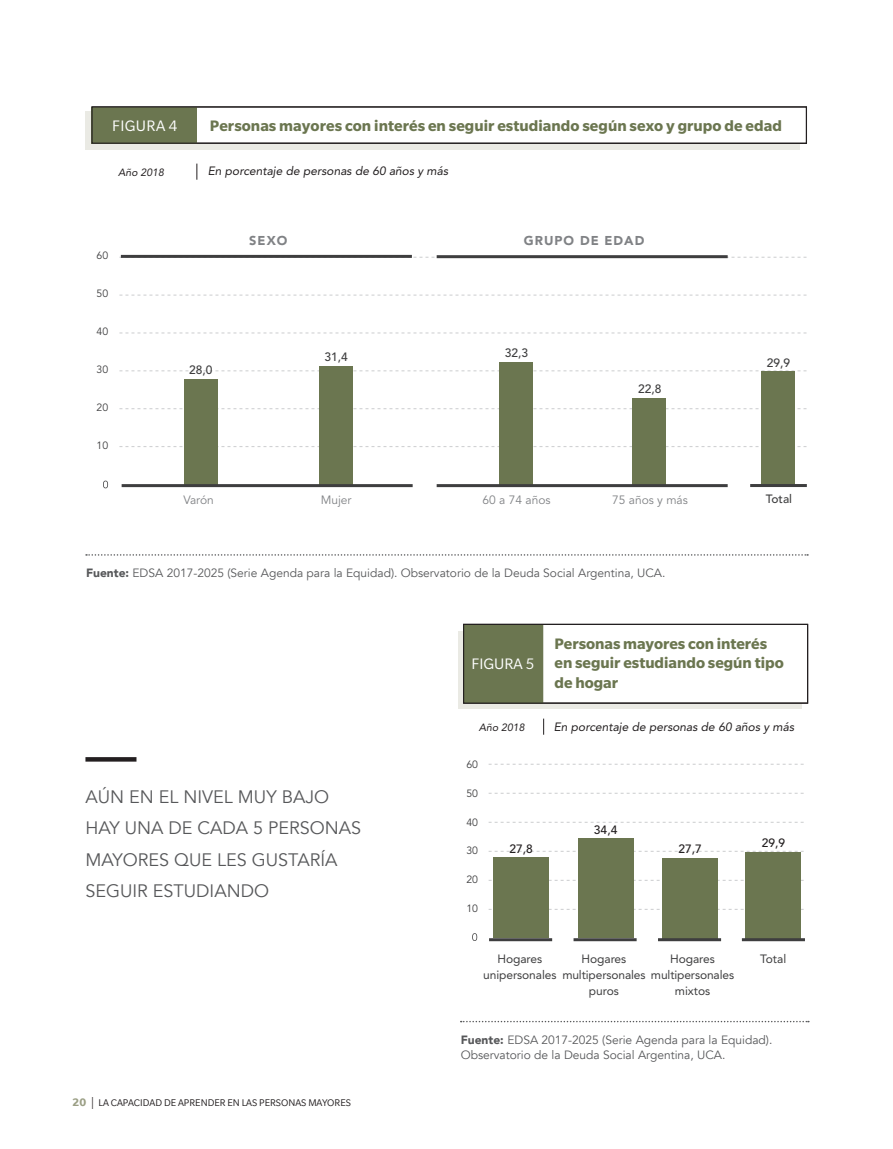
<style>
.page{position:relative;width:893px;height:1149px;background:#fff}
.page>*{position:absolute;margin:0;border:0;box-sizing:border-box;transform-origin:0 0}
.t1{font:18px/31.5px "Avenir";color:#57585a}
.t2{font:700 16.5px/19.5px "Slate";letter-spacing:.005em;color:#6b7650}
.t3{font:16.5px "Slate";letter-spacing:.01em;color:#fff}
.t4{font:900 12.75px "Avenir";letter-spacing:.08em;color:#808285}
.t5{font:12px/15px "Avenir";color:#57585a}
.t6{font:12px/15.6px "Avenir";letter-spacing:-.005em;color:#3e3e3f;text-align:center}
.t7{font:italic 12px "Avenir";color:#231f20}
.t8{font:12px "Avenir";color:#808285}
.t9{font:500 12px "Avenir";color:#3e3e3f}
.t10{font:500 12px "Avenir";color:#231f20}
.t11{font:10.5px "Slate";color:#231f20}
.t12{font:10.5px "Avenir";color:#3e3e3f}
.t13{font:italic 10.5px "Avenir";color:#231f20}
.s1{font-weight:900}
.s2{font-weight:700;font-size:12px;color:#9b9f85}
.s3{font-family:"Chaparral Pro";font-size:12px}
</style>
<div class="page">
<svg style="left:543px;top:718px;width:1px;height:16px"></svg>
<div style="left:459px;top:630px;width:343px;height:78px;background:linear-gradient(to right,#eaeae4,#eaeae4)"></div>
<div style="left:464px;top:624px;width:344px;height:79px;background:#fff"></div>
<div style="left:463px;top:624px;width:80px;height:79px;background:#6b7650"></div>
<div style="left:463px;top:623px;width:345px;height:80px;border:1px solid #231f20"></div>
<svg style="left:489px;top:763px;width:314px;height:1px"></svg>
<svg style="left:489px;top:792px;width:314px;height:1px"></svg>
<svg style="left:489px;top:850px;width:314px;height:1px"></svg>
<svg style="left:489px;top:821px;width:314px;height:1px"></svg>
<svg style="left:472px;top:933px;width:5px;height:7px"></svg>
<div style="left:493px;top:857px;width:56px;height:80px;background:#6b7650"></div>
<hr style="left:489px;top:937px;width:63px;height:3px;background:#3e3e3f">
<div style="left:578px;top:838px;width:55px;height:99px;background:#6b7650"></div>
<hr style="left:573px;top:937px;width:64px;height:3px;background:#3e3e3f">
<div style="left:662px;top:857px;width:56px;height:80px;background:#6b7650"></div>
<hr style="left:658px;top:937px;width:63px;height:3px;background:#3e3e3f">
<div style="left:746px;top:851px;width:55px;height:86px;background:#6b7650"></div>
<hr style="left:742px;top:937px;width:63px;height:3px;background:#3e3e3f">
<svg style="left:461px;top:1020px;width:348px;height:1px"></svg>
<svg style="left:86px;top:554px;width:722px;height:1px"></svg>
<svg style="left:119px;top:256px;width:688px;height:2px"></svg>
<svg style="left:119px;top:446px;width:688px;height:1px"></svg>
<svg style="left:119px;top:370px;width:688px;height:1px"></svg>
<svg style="left:119px;top:332px;width:688px;height:1px"></svg>
<svg style="left:119px;top:294px;width:688px;height:1px"></svg>
<svg style="left:119px;top:408px;width:688px;height:1px"></svg>
<div style="left:85px;top:111px;width:715px;height:38px;background:#eaeae4"></div>
<div style="left:92px;top:107px;width:714px;height:36px;background:#fff"></div>
<div style="left:92px;top:107px;width:105px;height:36px;background:#6b7650"></div>
<div style="left:91px;top:106px;width:716px;height:38px;border:1px solid #231f20"></div>
<svg style="left:103px;top:480px;width:5px;height:8px"></svg>
<div style="left:499px;top:362px;width:33px;height:122px;background:#6b7650"></div>
<div style="left:633px;top:398px;width:33px;height:86px;background:#6b7650"></div>
<div style="left:762px;top:371px;width:33px;height:113px;background:#6b7650"></div>
<svg style="left:196px;top:163px;width:1px;height:17px"></svg>
<hr style="left:750px;top:484px;width:57px;height:3px;background:#3e3e3f">
<hr style="left:437px;top:484px;width:291px;height:3px;background:#3e3e3f">
<hr style="left:437px;top:255px;width:291px;height:3px;background:#3e3e3f">
<hr style="left:121px;top:255px;width:291px;height:3px;background:#3e3e3f">
<div style="left:184px;top:378px;width:33px;height:106px;background:#6b7650"></div>
<div style="left:319px;top:365px;width:33px;height:119px;background:#6b7650"></div>
<hr style="left:122px;top:484px;width:291px;height:3px;background:#3e3e3f">
<svg style="left:85px;top:757px;width:51px;height:4px"></svg>
<h2 class="t3" style="left:112px;top:117px;width:66px">FIGURA 4</h2>
<h2 class="t2" style="left:210px;top:116px;width:574px">Personas mayores con interés en seguir estudiando según sexo y grupo de edad</h2>
<p class="t13" style="left:118px;top:166px;width:47px">Año 2018</p>
<p class="t7" style="left:208px;top:164px;width:242px">En porcentaje de personas de 60 años y más</p>
<p class="t12" style="left:96px;top:249px;width:13px">60</p>
<p class="t12" style="left:96px;top:287px;width:13px">50</p>
<p class="t12" style="left:96px;top:325px;width:13px">40</p>
<p class="t12" style="left:96px;top:363px;width:13px">30</p>
<p class="t12" style="left:96px;top:401px;width:13px">20</p>
<p class="t12" style="left:96px;top:439px;width:13px">10</p>
<p class="t4" style="left:249px;top:229px;width:40px">SEXO</p>
<p class="t9" style="left:189px;top:359px;width:25px">28,0</p>
<p class="t9" style="left:324px;top:346px;width:25px">31,4</p>
<p class="t8" style="left:183px;top:492px;width:32px">Varón</p>
<p class="t8" style="left:321px;top:492px;width:32px">Mujer</p>
<p class="t4" style="left:524px;top:229px;width:122px">GRUPO DE EDAD</p>
<p class="t9" style="left:505px;top:343px;width:25px">32,3</p>
<p class="t9" style="left:638px;top:378px;width:25px">22,8</p>
<p class="t8" style="left:483px;top:492px;width:70px">60 a 74 años</p>
<p class="t8" style="left:612px;top:492px;width:77px">75 años y más</p>
<p class="t5" style="left:86px;top:565px;width:581px"><span class="s1">Fuente:</span> EDSA 2017-2025 (Serie Agenda para la Equidad). Observatorio de la Deuda Social Argentina, UCA.</p>
<p class="t9" style="left:767px;top:352px;width:25px">29,9</p>
<p class="t9" style="left:766px;top:488px;width:28px">Total</p>
<h2 class="t3" style="left:472px;top:655px;width:64px">FIGURA 5</h2>
<h2 class="t2" style="left:554px;top:633px;width:231px">Personas mayores con interés en seguir estudiando según tipo de hogar</h2>
<h1 class="t1" style="left:85px;top:780px;width:277px">AÚN EN EL NIVEL MUY BAJO<br>HAY UNA DE CADA 5 PERSONAS<br>MAYORES QUE LES GUSTARÍA<br>SEGUIR ESTUDIANDO</h1>
<p class="t11" style="left:73px;top:1096px;width:280px"><span class="s2">20</span> <span class="s3">|</span> LA CAPACIDAD DE APRENDER EN LAS PERSONAS MAYORES</p>
<p class="t13" style="left:479px;top:720px;width:47px">Año 2018</p>
<p class="t7" style="left:554px;top:719px;width:242px">En porcentaje de personas de 60 años y más</p>
<p class="t12" style="left:466px;top:758px;width:13px">60</p>
<p class="t12" style="left:466px;top:786px;width:13px">50</p>
<p class="t12" style="left:466px;top:815px;width:13px">40</p>
<p class="t12" style="left:466px;top:844px;width:13px">30</p>
<p class="t12" style="left:466px;top:873px;width:13px">20</p>
<p class="t12" style="left:466px;top:901px;width:13px">10</p>
<p class="t10" style="left:509px;top:837px;width:25px">27,8</p>
<p class="t10" style="left:594px;top:818px;width:25px">34,4</p>
<p class="t10" style="left:678px;top:838px;width:25px">27,7</p>
<p class="t10" style="left:762px;top:832px;width:25px">29,9</p>
<p class="t6" style="left:483px;top:950px;width:75px">Hogares unipersonales</p>
<p class="t6" style="left:582px;top:950px;width:46px">Hogares</p>
<p class="t6" style="left:562px;top:966px;width:173px">multipersonales multipersonales</p>
<p class="t6" style="left:589px;top:982px;width:32px">puros</p>
<p class="t6" style="left:670px;top:950px;width:46px">Hogares</p>
<p class="t6" style="left:675px;top:982px;width:37px">mixtos</p>
<p class="t6" style="left:760px;top:950px;width:28px">Total</p>
<p class="t5" style="left:461px;top:1032px;width:313px"><span class="s1">Fuente:</span> EDSA 2017-2025 (Serie Agenda para la Equidad).<br>Observatorio de la Deuda Social Argentina, UCA.</p>
</div>
